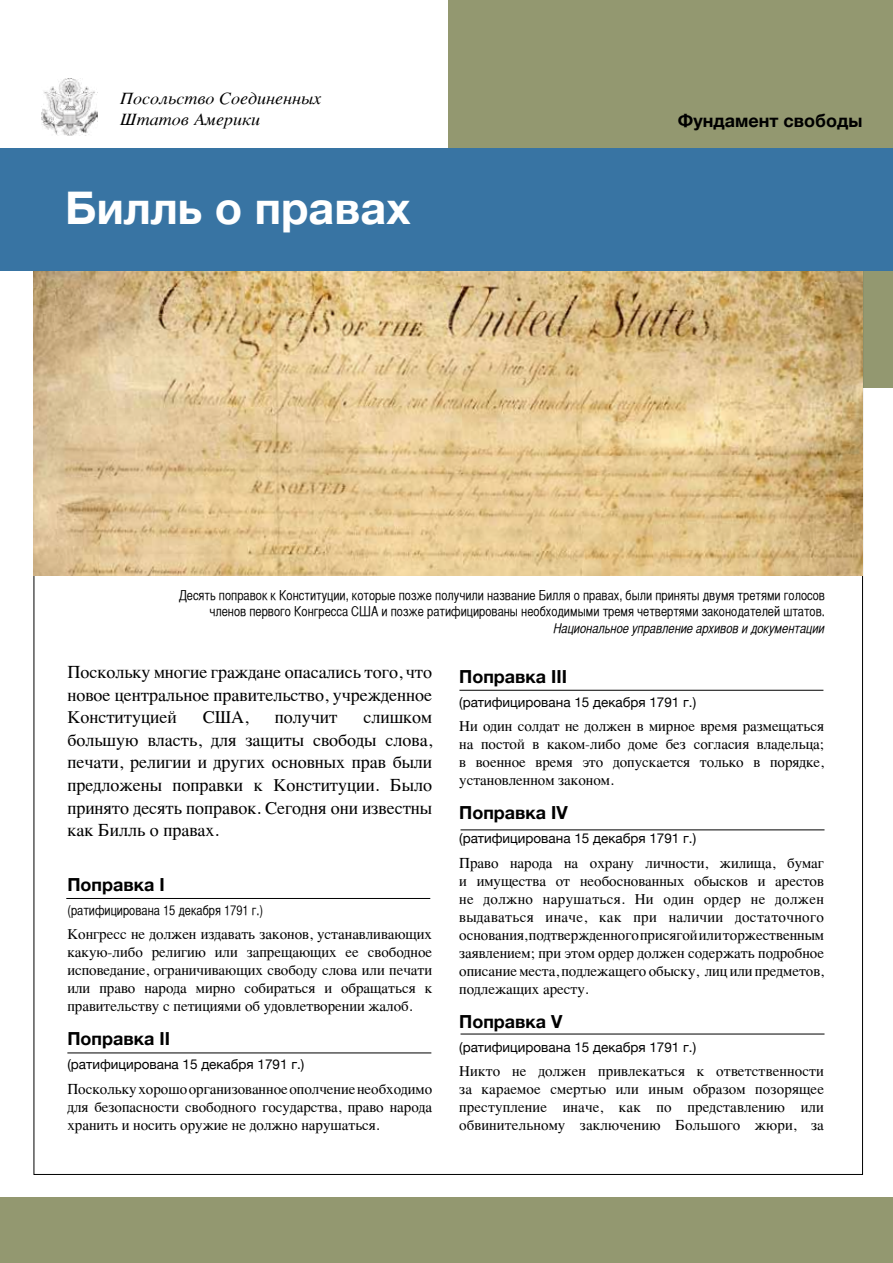
<style>
.page{position:relative;width:893px;height:1263px;background:#fff}
.page>*{position:absolute;margin:0;border:0;box-sizing:border-box;transform-origin:0 0}
.t1{font:700 45px "Helvetica Neue";color:#fff}
.t2{font:18px/22.5px "Times";color:#000;text-align:justify}
.t3{font:700 18px "Helvetica Neue";color:#000}
.t4{font:italic 17.1px/21px "Times";color:#000;scale:1.05 1}
.t5{font:15px/18px "Times";color:#000;text-align:justify}
.t6{font:13.5px/16.5px "Helvetica CY Plain";color:#000;text-align:right}
.t7{font:13.5px "Helvetica Neue";color:#000}
.t8{font:13.5px "Helvetica CY Oblique";color:#000}
</style>
<div class="page">
<div style="left:448px;top:0;width:445px;height:388px;background:#939870"></div>
<div style="left:0;top:1197px;width:893px;height:66px;background:#939870"></div>
<img style="left:41px;top:78px;width:57px;height:58px">
<img style="left:34px;top:271px;width:829px;height:304px">
<div style="left:0;top:148px;width:893px;height:123px;background:#3874a3"></div>
<hr style="left:66px;top:898px;width:364px;height:1px;background:#000">
<hr style="left:67px;top:1053px;width:364px;height:1px;background:#000">
<hr style="left:460px;top:1034px;width:364px;height:1px;background:#000">
<hr style="left:460px;top:830px;width:364px;height:1px;background:#000">
<hr style="left:459px;top:690px;width:364px;height:1px;background:#000">
<p class="t4" style="left:120px;top:87px;width:193px">Посольство Соединенных<br>Штатов Америки</p>
<h1 class="t1" style="left:65px;top:180px;width:347px">Билль о правах</h1>
<p class="t3" style="left:678px;top:110px;width:186px">Фундамент свободы</p>
<p class="t6" style="left:179px;top:586px;width:648px">Десять поправок к Конституции, которые позже получили название Билля о правах, были приняты двумя третями голосов членов первого Конгресса США и позже ратифицированы необходимыми тремя четвертями законодателей штатов.</p>
<p class="t8" style="left:554px;top:620px;width:273px">Национальное управление архивов и документации</p>
<p class="t2" style="left:67px;top:660px;width:366px">Поскольку многие граждане опасались того, что новое центральное правительство, учрежденное Конституцией</p>
<p class="t3" style="left:459px;top:665px;width:110px">Поправка III</p>
<p class="t7" style="left:459px;top:694px;width:238px">(ратифицирована 15 декабря 1791 г.)</p>
<p class="t5" style="left:459px;top:716px;width:366px">Ни один солдат не должен в мирное время размещаться на постой в каком-либо доме без согласия владельца; в военное время это допускается только в порядке, установленном законом.</p>
<p class="t3" style="left:459px;top:802px;width:110px">Поправка IV</p>
<p class="t7" style="left:459px;top:830px;width:238px">(ратифицирована 15 декабря 1791 г.)</p>
<p class="t5" style="left:459px;top:852px;width:366px">Право народа на охрану личности, жилища, бумаг и имущества от необоснованных обысков и арестов не должно нарушаться. Ни один ордер не должен выдаваться иначе, как при наличии достаточного основания, подтвержденного присягой или торжественным заявлением; при этом ордер должен содержать подробное описание места, подлежащего обыску, лиц или предметов, подлежащих аресту.</p>
<p class="t3" style="left:459px;top:1010px;width:105px">Поправка V</p>
<p class="t7" style="left:459px;top:1039px;width:238px">(ратифицирована 15 декабря 1791 г.)</p>
<p class="t5" style="left:459px;top:1061px;width:366px">Никто не должен привлекаться к ответственности за караемое смертью или иным образом позорящее преступление иначе, как по представлению или обвинительному заключению Большого жюри, за</p>
<p class="t2" style="left:203px;top:705px;width:48px">США,</p>
<p class="t2" style="left:275px;top:705px;width:64px">получит</p>
<p class="t2" style="left:67px;top:705px;width:366px;text-indent:296px">слишком большую власть, для защиты свободы слова, печати, религии и других основных прав были предложены поправки к Конституции. Было принято десять поправок. Сегодня они известны как Билль о правах.</p>
<p class="t3" style="left:67px;top:873px;width:99px">Поправка I</p>
<p class="t6" style="left:67px;top:902px;width:197px">(ратифицирована 15 декабря 1791 г.)</p>
<p class="t5" style="left:67px;top:924px;width:366px">Конгресс не должен издавать законов, устанавливающих какую-либо религию или запрещающих ее свободное исповедание, ограничивающих свободу слова или печати или право народа мирно собираться и обращаться к правительству с петициями об удовлетворении жалоб.</p>
<p class="t3" style="left:67px;top:1028px;width:104px">Поправка II</p>
<p class="t7" style="left:67px;top:1057px;width:238px">(ратифицирована 15 декабря 1791 г.)</p>
<p class="t5" style="left:67px;top:1079px;width:366px">Поскольку хорошо организованное ополчение необходимо для безопасности свободного государства, право народа хранить и носить оружие не должно нарушаться.</p>
</div>
